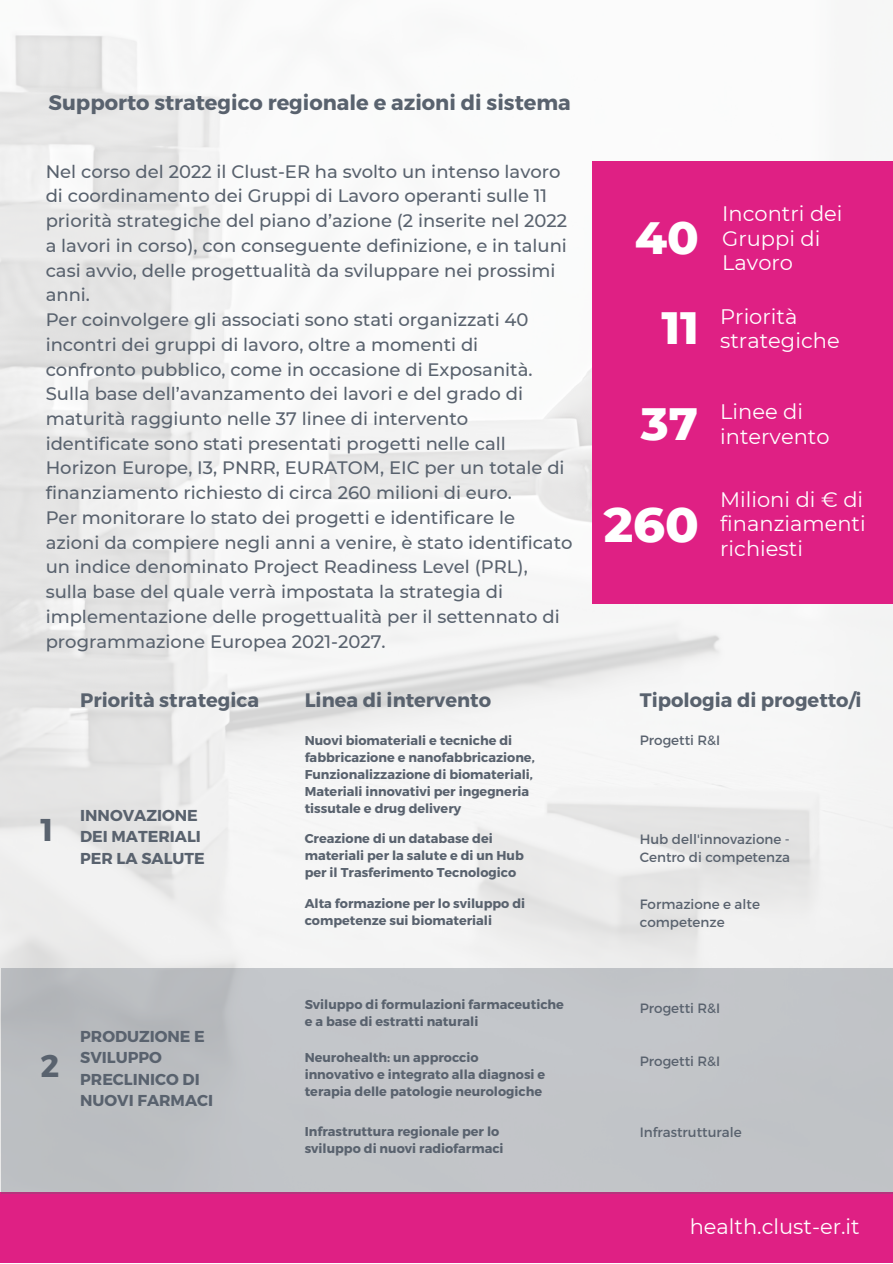
<style>
.page{position:relative;width:893px;height:1264px;background:#fff}
.page>*{position:absolute;margin:0;border:0;box-sizing:border-box;transform-origin:0 0}
.t1{font:800 49.2px "Montserrat";color:#fff}
.t2{font:800 46.2px "Montserrat";color:#fff}
.t3{font:700 31.5px "Montserrat";color:#59626e}
.t4{font:21px/24.8px "Montserrat";color:#fff}
.t5{font:700 21px "Montserrat";color:#59626e}
.t6{font:700 19.5px "Montserrat";color:#59626e}
.t7{font:500 18px/24.8px "Montserrat";color:#59626e}
.t8{font:700 15.75px/21.3px "Montserrat";color:#59626e}
.t9{font:13.5px/18px "Montserrat";color:#59626e}
.t10{font:700 12.75px/17.1px "Montserrat";color:#59626e}
.s1{font-weight:800;font-size:46.2px}
</style>
<div class="page">
<img style="left:0;top:35px;width:892px;height:1157px">
<div style="left:0;top:1192px;width:892px;height:70px;background:#df2084"></div>
<div style="left:592px;top:161px;width:300px;height:442px;background:#df2084"></div>
<div style="left:1px;top:968px;width:891px;height:225px;background:#c1c4c8"></div>
<p class="t5" style="left:49px;top:88px;width:523px">Supporto strategico regionale e azioni di sistema</p>
<p class="t7" style="left:46px;top:159px;width:528px">Nel corso del 2022 il Clust-ER ha svolto un intenso lavoro di coordinamento dei Gruppi di Lavoro operanti sulle 11 priorità strategiche del piano d’azione (2 inserite nel 2022 a lavori in corso), con conseguente definizione, e in taluni casi avvio, delle progettualità da sviluppare nei prossimi anni.<br>Per coinvolgere gli associati sono stati organizzati 40 incontri dei gruppi di lavoro, oltre a momenti di confronto pubblico, come in occasione di Exposanità.<br>Sulla base dell’avanzamento dei lavori e del grado di maturità raggiunto nelle 37 linee di intervento identificate sono stati presentati progetti nelle call Horizon Europe, I3, PNRR, EURATOM, EIC per un totale di finanziamento richiesto di circa 260 milioni di euro.<br>Per monitorare lo stato dei progetti e identificare le azioni da compiere negli anni a venire, è stato identificato un indice denominato Project Readiness Level (PRL), sulla base del quale verrà impostata la strategia di implementazione delle progettualità per il settennato di programmazione Europea 2021-2027.</p>
<h2 class="t2" style="left:635px;top:209px;width:66px">40</h2>
<p class="t4" style="left:722px;top:201px;width:122px">Incontri dei<br>Gruppi di<br>Lavoro</p>
<p class="t4" style="left:720px;top:304px;width:121px;text-indent:-59px"><span class="s1">11</span> Priorità strategiche</p>
<h2 class="t2" style="left:641px;top:395px;width:59px">37</h2>
<h1 class="t1" style="left:603px;top:494px;width:97px">260</h1>
<p class="t4" style="left:720px;top:399px;width:111px">Linee di intervento</p>
<p class="t4" style="left:720px;top:486px;width:147px">Milioni di € di finanziamenti richiesti</p>
<h3 class="t3" style="left:40px;top:809px;width:14px">1</h3>
<p class="t6" style="left:80px;top:687px;width:180px">Priorità strategica</p>
<p class="t6" style="left:305px;top:687px;width:188px">Linea di intervento</p>
<p class="t6" style="left:639px;top:687px;width:223px">Tipologia di progetto/i</p>
<p class="t8" style="left:80px;top:803px;width:126px">INNOVAZIONE<br>DEI MATERIALI<br>PER LA SALUTE</p>
<p class="t10" style="left:305px;top:731px;width:231px">Nuovi biomateriali e tecniche di fabbricazione e nanofabbricazione, Funzionalizzazione di biomateriali, Materiali innovativi per ingegneria tissutale e drug delivery</p>
<p class="t10" style="left:305px;top:829px;width:221px">Creazione di un database dei materiali per la salute e di un Hub per il Trasferimento Tecnologico</p>
<p class="t10" style="left:305px;top:894px;width:222px">Alta formazione per lo sviluppo di competenze sui biomateriali</p>
<p class="t9" style="left:639px;top:730px;width:82px">Progetti R&amp;I</p>
<p class="t9" style="left:639px;top:829px;width:152px">Hub dell'innovazione -<br>Centro di competenza</p>
<p class="t9" style="left:639px;top:894px;width:122px">Formazione e alte competenze</p>
<h3 class="t3" style="left:40px;top:1044px;width:20px">2</h3>
<p class="t8" style="left:80px;top:1025px;width:134px">PRODUZIONE E<br>SVILUPPO<br>PRECLINICO DI<br>NUOVI FARMACI</p>
<p class="t10" style="left:305px;top:995px;width:261px">Sviluppo di formulazioni farmaceutiche e a base di estratti naturali</p>
<p class="t9" style="left:639px;top:998px;width:82px">Progetti R&amp;I</p>
<p class="t10" style="left:305px;top:1047px;width:242px">Neurohealth: un approccio innovativo e integrato alla diagnosi e terapia delle patologie neurologiche</p>
<p class="t9" style="left:639px;top:1051px;width:82px">Progetti R&amp;I</p>
<p class="t9" style="left:639px;top:1122px;width:103px">Infrastrutturale</p>
<p class="t10" style="left:305px;top:1122px;width:200px">Infrastruttura regionale per lo sviluppo di nuovi radiofarmaci</p>
<p class="t4" style="left:689px;top:1214px;width:172px">health.clust-er.it</p>
</div>
